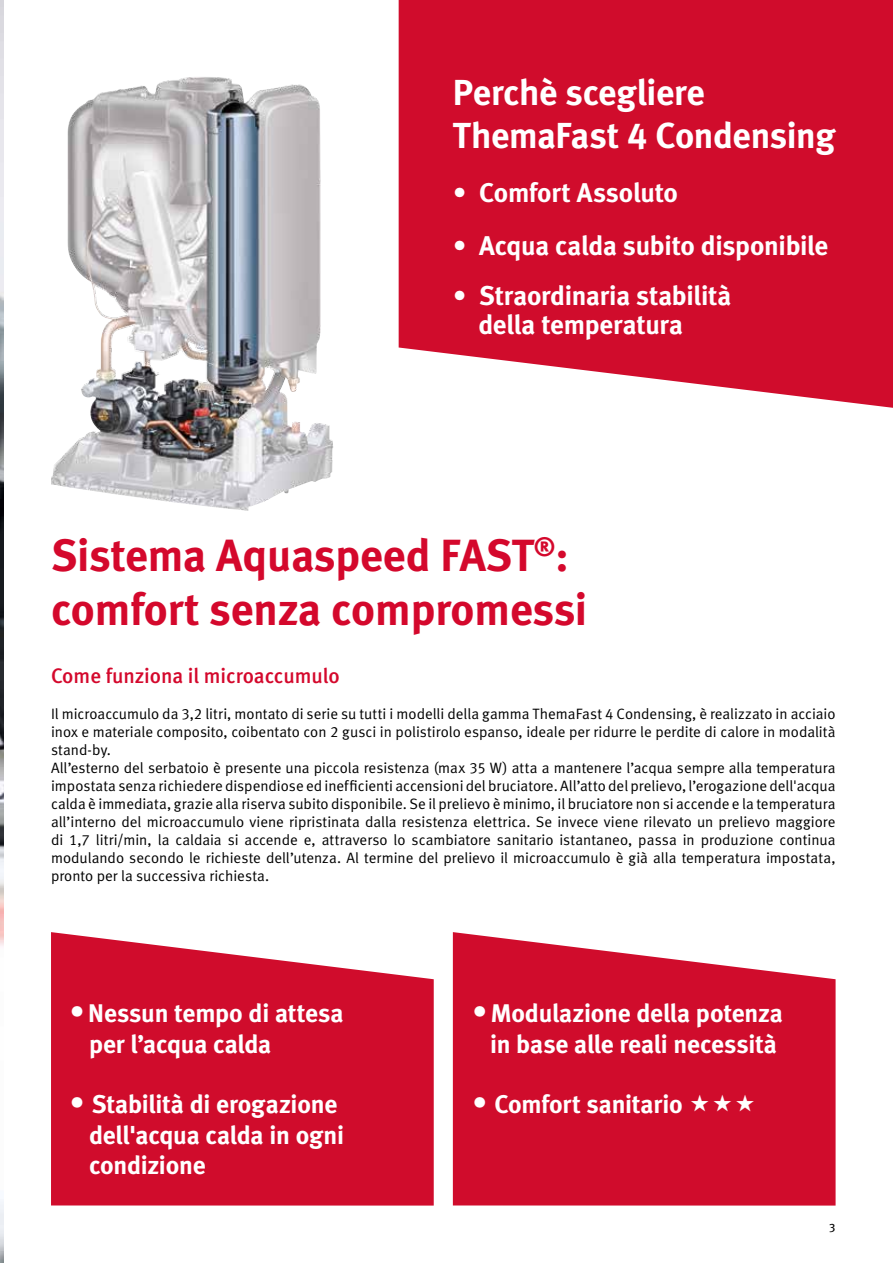
<style>
.page{position:relative;width:893px;height:1263px;background:#fff}
.page>*{position:absolute;margin:0;border:0;box-sizing:border-box;transform-origin:0 0}
.t1{font:45px/54px "Meta Bold LF";color:#d4082c}
.t2{font:36.15px/43.3px "Meta Bold LF";letter-spacing:-.01em;color:#fff}
.t3{font:27px/28.8px "Meta Bold LF";letter-spacing:-.01em;color:#fff}
.t4{font:25.5px/30.6px "Meta Bold LF";letter-spacing:-.01em;color:#fff}
.t5{font:21px "Meta Medium LF";letter-spacing:-.005em;color:#d4082c}
.t6{font:15px/18px "Meta Normal LF";color:#000}
.t7{font:12px "Meta Pro";color:#000}
.s1{font-family:"Meta Normal LF"}
.s2{font-family:"Meta Normal LF";font-size:30px}
</style>
<div class="page">
<img style="left:51px;top:79px;width:282px;height:432px">
<svg style="left:51px;top:932px;width:383px;height:273px;background:#d4213e"></svg>
<svg style="left:453px;top:932px;width:383px;height:273px;background:#d4213e"></svg>
<svg style="left:399px;top:0;width:494px;height:408px;background:#d31d3b"></svg>
<img style="left:0;top:0;width:3px;height:1263px">
<svg style="left:691px;top:1094px;width:63px;height:17px"></svg>
<h2 class="t2" style="left:453px;top:70px;width:384px">Perchè scegliere<br>ThemaFast 4 Condensing</h2>
<h3 class="t3" style="left:453px;top:177px;width:226px"><span class="s1">•</span> Comfort Assoluto</h3>
<h3 class="t3" style="left:453px;top:231px;width:377px"><span class="s1">•</span> Acqua calda subito disponibile</h3>
<h3 class="t3" style="left:478px;top:281px;width:254px;text-indent:-25px"><span class="s1">•</span> Straordinaria stabilità della temperatura</h3>
<h1 class="t1" style="left:51px;top:528px;width:538px">Sistema Aquaspeed FAST<sup>®</sup>: comfort senza compromessi</h1>
<h3 class="t5" style="left:51px;top:664px;width:290px">Come funziona il microaccumulo</h3>
<p class="t6" style="left:51px;top:705px;width:786px">Il microaccumulo da 3,2 litri, montato di serie su tutti i modelli della gamma ThemaFast 4 Condensing, è realizzato in acciaio inox e materiale composito, coibentato con 2 gusci in polistirolo espanso, ideale per ridurre le perdite di calore in modalità stand-by.<br>All’esterno del serbatoio è presente una piccola resistenza (max 35 W) atta a mantenere l’acqua sempre alla temperatura impostata senza richiedere dispendiose ed inefficienti accensioni del bruciatore. All’atto del prelievo, l’erogazione dell'acqua calda è immediata, grazie alla riserva subito disponibile. Se il prelievo è minimo, il bruciatore non si accende e la temperatura all’interno del microaccumulo viene ripristinata dalla resistenza elettrica. Se invece viene rilevato un prelievo maggiore di 1,7 litri/min, la caldaia si accende e, attraverso lo scambiatore sanitario istantaneo, passa in produzione continua modulando secondo le richieste dell’utenza. Al termine del prelievo il microaccumulo è già alla temperatura impostata, pronto per la successiva richiesta.</p>
<h3 class="t4" style="left:89px;top:998px;width:256px;text-indent:-20px"><span class="s2">•</span>Nessun tempo di attesa per l’acqua calda</h3>
<h3 class="t4" style="left:89px;top:1089px;width:257px;text-indent:-20px"><span class="s2">•</span> Stabilità di erogazione dell'acqua calda in ogni condizione</h3>
<h3 class="t4" style="left:472px;top:998px;width:312px;text-align:center"><span class="s2">•</span>Modulazione della potenza in base alle reali necessità</h3>
<h3 class="t4" style="left:472px;top:1089px;width:212px"><span class="s2">•</span> Comfort sanitario</h3>
<p class="t7" style="left:829px;top:1218px;width:8px">3</p>
</div>
